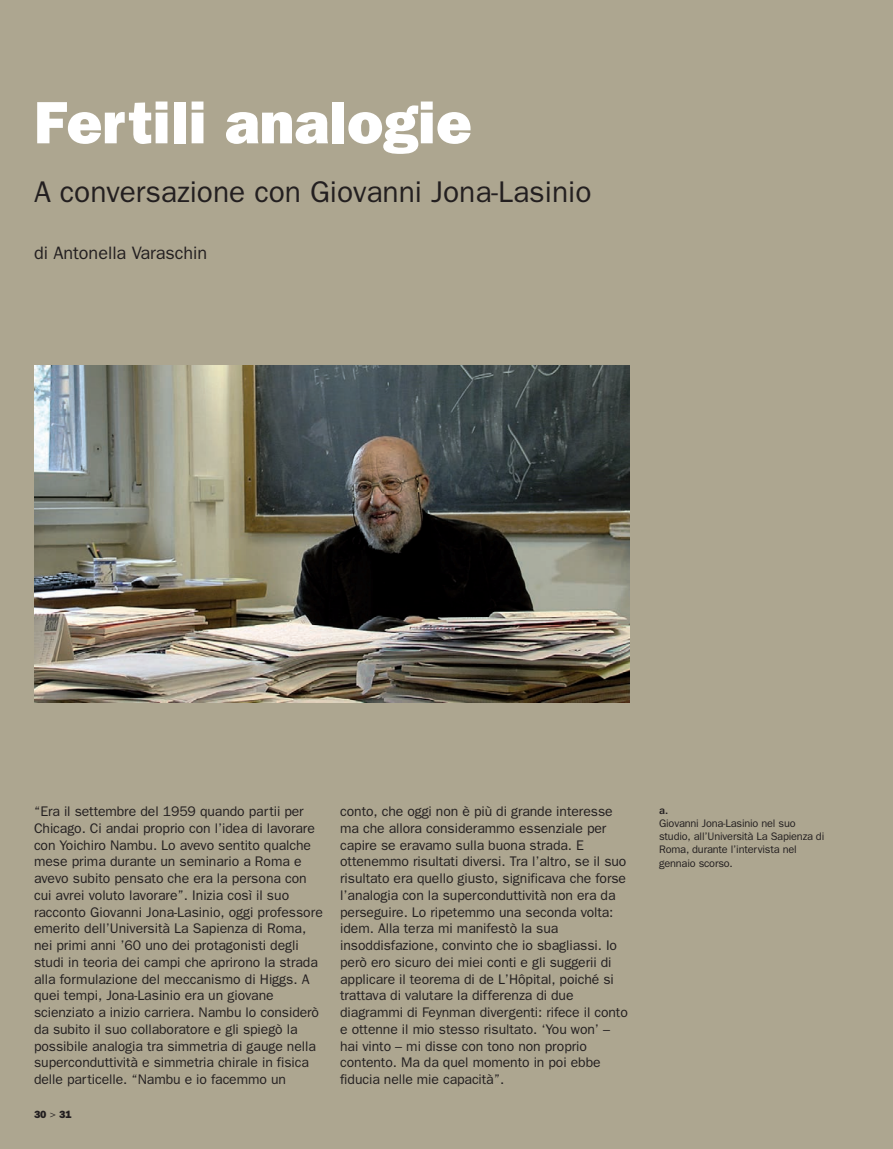
<style>
.page{position:relative;width:893px;height:1149px;background:#fff}
.page>*{position:absolute;margin:0;border:0;box-sizing:border-box;transform-origin:0 0}
.t1{font:800 60px "Franklin Gothic";color:#fff}
.t2{font:30px "Franklin Gothic";color:#231f20}
.t3{font:18px "Franklin Gothic";color:#231f20}
.t4{font:13.95px/16.8px "Franklin Gothic";letter-spacing:-.005em;color:#231f20}
.t5{font:10.95px/13.2px "Franklin Gothic";letter-spacing:-.015em;color:#231f20}
.t6{font:500 condensed 10.95px "Franklin Gothic";color:#231f20;scale:1.2 1}
.t7{font:800 10.5px "Franklin Gothic";color:#231f20}
.s1{font-weight:400}
</style>
<div class="page">
<div style="left:0;top:0;width:893px;height:1148px;background:#ada690"></div>
<img style="left:34px;top:366px;width:595px;height:336px">
<h1 class="t1" style="left:34px;top:87px;width:439px">Fertili analogie</h1>
<h2 class="t2" style="left:34px;top:174px;width:559px">A conversazione con Giovanni Jona-Lasinio</h2>
<p class="t3" style="left:34px;top:242px;width:175px">di Antonella Varaschin</p>
<p class="t4" style="left:34px;top:802px;width:290px">“Era il settembre del 1959 quando partii per Chicago. Ci andai proprio con l’idea di lavorare con Yoichiro Nambu. Lo avevo sentito qualche mese prima durante un seminario a Roma e avevo subito pensato che era la persona con cui avrei voluto lavorare”. Inizia così il suo racconto Giovanni Jona-Lasinio, oggi professore emerito dell’Università La Sapienza di Roma, nei primi anni ’60 uno dei protagonisti degli studi in teoria dei campi che aprirono la strada alla formulazione del meccanismo di Higgs. A quei tempi, Jona-Lasinio era un giovane scienziato a inizio carriera. Nambu lo considerò da subito il suo collaboratore e gli spiegò la possibile analogia tra simmetria di gauge nella superconduttività e simmetria chirale in fisica delle particelle. “Nambu e io facemmo un</p>
<p class="t4" style="left:340px;top:802px;width:289px">conto, che oggi non è più di grande interesse ma che allora considerammo essenziale per capire se eravamo sulla buona strada. E ottenemmo risultati diversi. Tra l’altro, se il suo risultato era quello giusto, significava che forse l’analogia con la superconduttività non era da perseguire. Lo ripetemmo una seconda volta: idem. Alla terza mi manifestò la sua insoddisfazione, convinto che io sbagliassi. Io però ero sicuro dei miei conti e gli suggerii di applicare il teorema di de L’Hôpital, poiché si trattava di valutare la differenza di due diagrammi di Feynman divergenti: rifece il conto e ottenne il mio stesso risultato. ‘You won’ – hai vinto – mi disse con tono non proprio contento. Ma da quel momento in poi ebbe fiducia nelle mie capacità”.</p>
<p class="t6" style="left:659px;top:803px;width:9px">a.</p>
<p class="t5" style="left:659px;top:816px;width:167px">Giovanni Jona-Lasinio nel suo studio, all’Università La Sapienza di<br>Roma, durante l’intervista nel gennaio scorso.</p>
<p class="t7" style="left:34px;top:1107px;width:39px">30 <span class="s1">&gt;</span> 31</p>
</div>
